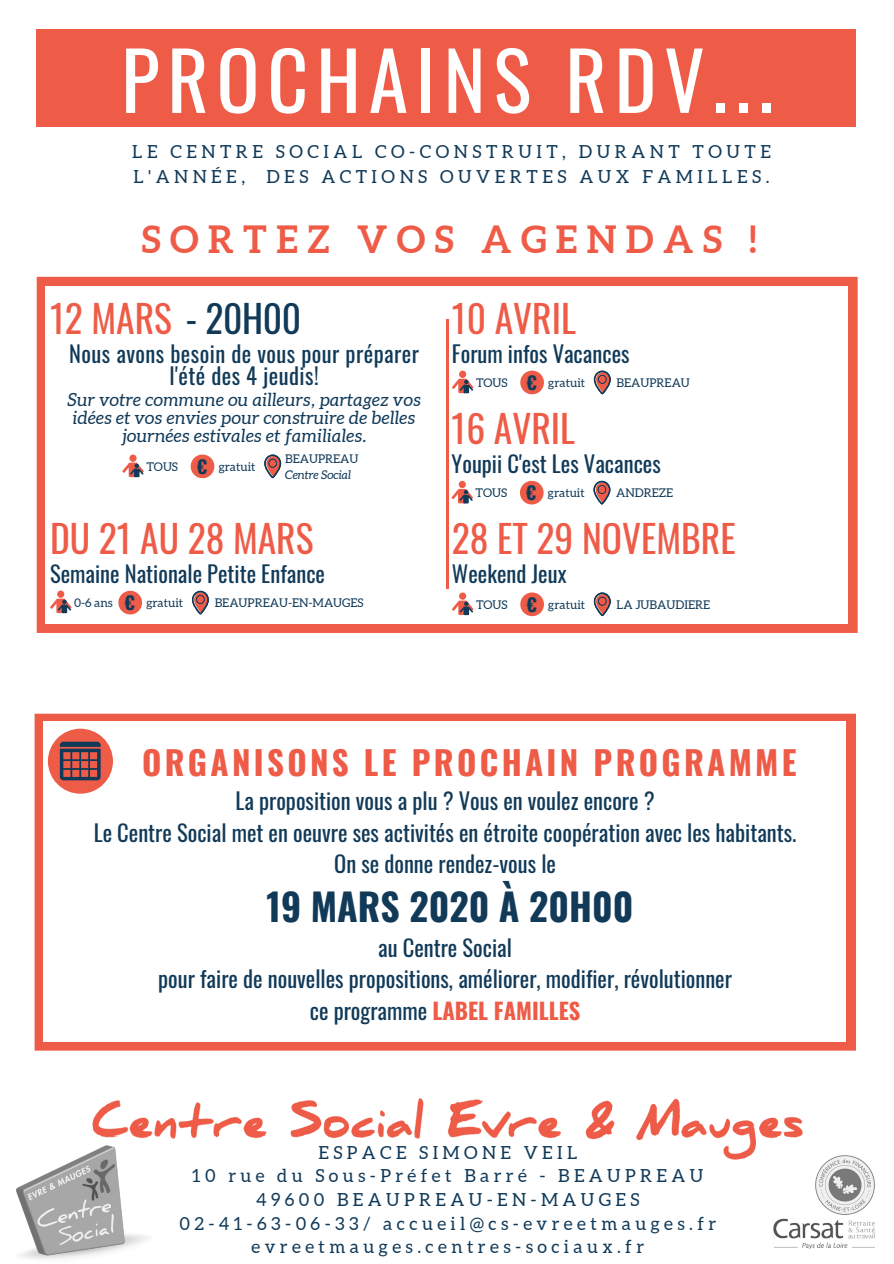
<style>
.page{position:relative;width:894px;height:1264px;background:#fff}
.page>*{position:absolute;margin:0;border:0;box-sizing:border-box;transform-origin:0 0}
.t1{font:79.5px "Oswald";letter-spacing:.1em;color:#fff}
.t2{font:37.5px "Oswald";color:#ee5c48}
.t3{font:700 37.5px "Aleo";letter-spacing:.25em;color:#ee5c48}
.t4{font:700 37.5px "Oswald";color:#113a59}
.t5{font:700 33px "Oswald";letter-spacing:.1em;color:#ee5c48}
.t6{font:22.5px/31.5px "Oswald";color:#113a59;text-align:center}
.t7{font:22.5px/22.5px "Oswald";letter-spacing:.02em;color:#113a59;text-align:center}
.t8{font:18px/23.7px "Aleo";letter-spacing:.245em;color:#113a59;text-align:center}
.t9{font:italic 18px/18px "Aleo";letter-spacing:.02em;color:#113a59;text-align:center}
.t10{font:12px "Aleo";color:#113a59}
.t11{font:italic 12px "Aleo";color:#113a59}
.s1{color:#113a59}
.s2{font-family:"Oswald";font-weight:700;font-size:18px}
.s3{font-weight:700;color:#ee5c48}
</style>
<div class="page">
<div style="left:36px;top:30px;width:819px;height:97px;background:#ee5c48"></div>
<div style="left:37px;top:277px;width:820px;height:356px;background:#ee5c48"></div>
<div style="left:46px;top:286px;width:801px;height:337px;background:#fff"></div>
<svg style="left:35px;top:713px;width:820px;height:337px;fill:#ee5c48"></svg>
<div style="left:43px;top:721px;width:801px;height:320px;background:#fff"></div>
<hr style="left:446px;top:320px;width:2px;height:269px;background:#ee5c48">
<div style="left:48px;top:728px;width:65px;height:65px;background:#ee5c48;border-radius:50%"></div>
<svg style="left:60px;top:741px;width:41px;height:39px"></svg>
<div style="left:459px;top:592px;width:7px;height:8px;background:#ee5c48;border-radius:50%"></div>
<svg style="left:452px;top:600px;width:21px;height:15px"></svg>
<svg style="left:520px;top:592px;width:24px;height:24px"></svg>
<svg style="left:593px;top:592px;width:17px;height:24px"></svg>
<div style="left:458px;top:481px;width:7px;height:7px;background:#ee5c48;border-radius:50%"></div>
<svg style="left:451px;top:489px;width:22px;height:14px"></svg>
<svg style="left:520px;top:481px;width:23px;height:23px"></svg>
<svg style="left:593px;top:481px;width:17px;height:23px"></svg>
<img style="left:16px;top:1153px;width:132px;height:106px">
<div style="left:459px;top:370px;width:7px;height:8px;background:#ee5c48;border-radius:50%"></div>
<svg style="left:452px;top:379px;width:21px;height:14px"></svg>
<svg style="left:520px;top:370px;width:24px;height:24px"></svg>
<svg style="left:593px;top:370px;width:17px;height:24px"></svg>
<div style="left:129px;top:454px;width:7px;height:8px;background:#ee5c48;border-radius:50%"></div>
<svg style="left:122px;top:462px;width:22px;height:15px"></svg>
<svg style="left:191px;top:454px;width:23px;height:24px"></svg>
<svg style="left:264px;top:454px;width:17px;height:24px"></svg>
<svg style="left:118px;top:591px;width:24px;height:23px"></svg>
<svg style="left:192px;top:591px;width:17px;height:23px"></svg>
<div style="left:57px;top:590px;width:7px;height:8px;background:#ee5c48;border-radius:50%"></div>
<svg style="left:50px;top:598px;width:21px;height:15px"></svg>
<img style="left:89px;top:1098px;width:714px;height:90px">
<img style="left:773px;top:1218px;width:100px;height:30px">
<img style="left:815px;top:1155px;width:59px;height:59px">
<h1 class="t1" style="left:121px;top:18px;width:653px">PROCHAINS RDV...</h1>
<p class="t8" style="left:132px;top:139px;width:640px;line-height:24.8px;text-align:left">LE CENTRE SOCIAL CO-CONSTRUIT, DURANT TOUTE<br>L'ANNÉE, DES ACTIONS OUVERTES AUX FAMILLES.</p>
<h2 class="t3" style="left:142px;top:218px;width:616px">SORTEZ VOS AGENDAS !</h2>
<h2 class="t2" style="left:50px;top:289px;width:253px">12 MARS <span class="s1">- 20H00</span></h2>
<p class="t7" style="left:69px;top:341px;width:351px">Nous avons besoin de vous pour préparer l'été des 4 jeudis!</p>
<p class="t9" style="left:67px;top:391px;width:354px">Sur votre commune ou ailleurs, partagez vos idées et vos envies pour construire de belles journées estivales et familiales.</p>
<p class="t10" style="left:146px;top:459px;width:111px">TOUS <span class="s2">€</span> gratuit</p>
<p class="t10" style="left:285px;top:452px;width:75px">BEAUPREAU</p>
<p class="t11" style="left:285px;top:467px;width:67px">Centre Social</p>
<h2 class="t2" style="left:50px;top:509px;width:265px">DU 21 AU 28 MARS</h2>
<p class="t6" style="left:50px;top:557px;width:276px">Semaine Nationale Petite Enfance</p>
<p class="t10" style="left:125px;top:596px;width:60px"><span class="s2">€</span> gratuit</p>
<p class="t10" style="left:215px;top:596px;width:150px">BEAUPREAU-EN-MAUGES</p>
<p class="t10" style="left:74px;top:596px;width:40px">0-6 ans</p>
<h2 class="t2" style="left:452px;top:289px;width:125px">10 AVRIL</h2>
<p class="t6" style="left:452px;top:337px;width:179px">Forum infos Vacances</p>
<p class="t10" style="left:526px;top:376px;width:60px"><span class="s2">€</span> gratuit</p>
<p class="t10" style="left:616px;top:376px;width:75px">BEAUPREAU</p>
<p class="t10" style="left:476px;top:376px;width:33px">TOUS</p>
<h2 class="t2" style="left:451px;top:399px;width:125px">16 AVRIL</h2>
<p class="t6" style="left:451px;top:447px;width:211px">Youpii C'est Les Vacances</p>
<p class="t10" style="left:526px;top:486px;width:60px"><span class="s2">€</span> gratuit</p>
<p class="t10" style="left:616px;top:486px;width:58px">ANDREZE</p>
<p class="t10" style="left:475px;top:486px;width:33px">TOUS</p>
<h2 class="t2" style="left:452px;top:509px;width:285px">28 ET 29 NOVEMBRE</h2>
<p class="t6" style="left:452px;top:557px;width:116px">Weekend Jeux</p>
<p class="t10" style="left:526px;top:597px;width:60px"><span class="s2">€</span> gratuit</p>
<p class="t10" style="left:616px;top:597px;width:95px">LA JUBAUDIERE</p>
<p class="t10" style="left:476px;top:597px;width:33px">TOUS</p>
<h3 class="t5" style="left:142px;top:737px;width:655px">ORGANISONS LE PROCHAIN PROGRAMME</h3>
<p class="t6" style="left:94px;top:784px;width:704px">La proposition vous a plu ? Vous en voulez encore ?<br>Le Centre Social met en oeuvre ses activités en étroite coopération avec les habitants.<br>On se donne rendez-vous le</p>
<h2 class="t4" style="left:266px;top:876px;width:368px">19 MARS 2020 À 20H00</h2>
<p class="t6" style="left:158px;top:930px;width:575px">au Centre Social<br>pour faire de nouvelles propositions, améliorer, modifier, révolutionner ce programme <span class="s3">LABEL FAMILLES</span></p>
<p class="t8" style="left:179px;top:1140px;width:538px">ESPACE SIMONE VEIL<br>10 rue du Sous-Préfet Barré - BEAUPREAU 49600 BEAUPREAU-EN-MAUGES 02-41-63-06-33/ accueil@cs-evreetmauges.fr evreetmauges.centres-sociaux.fr</p>
</div>
